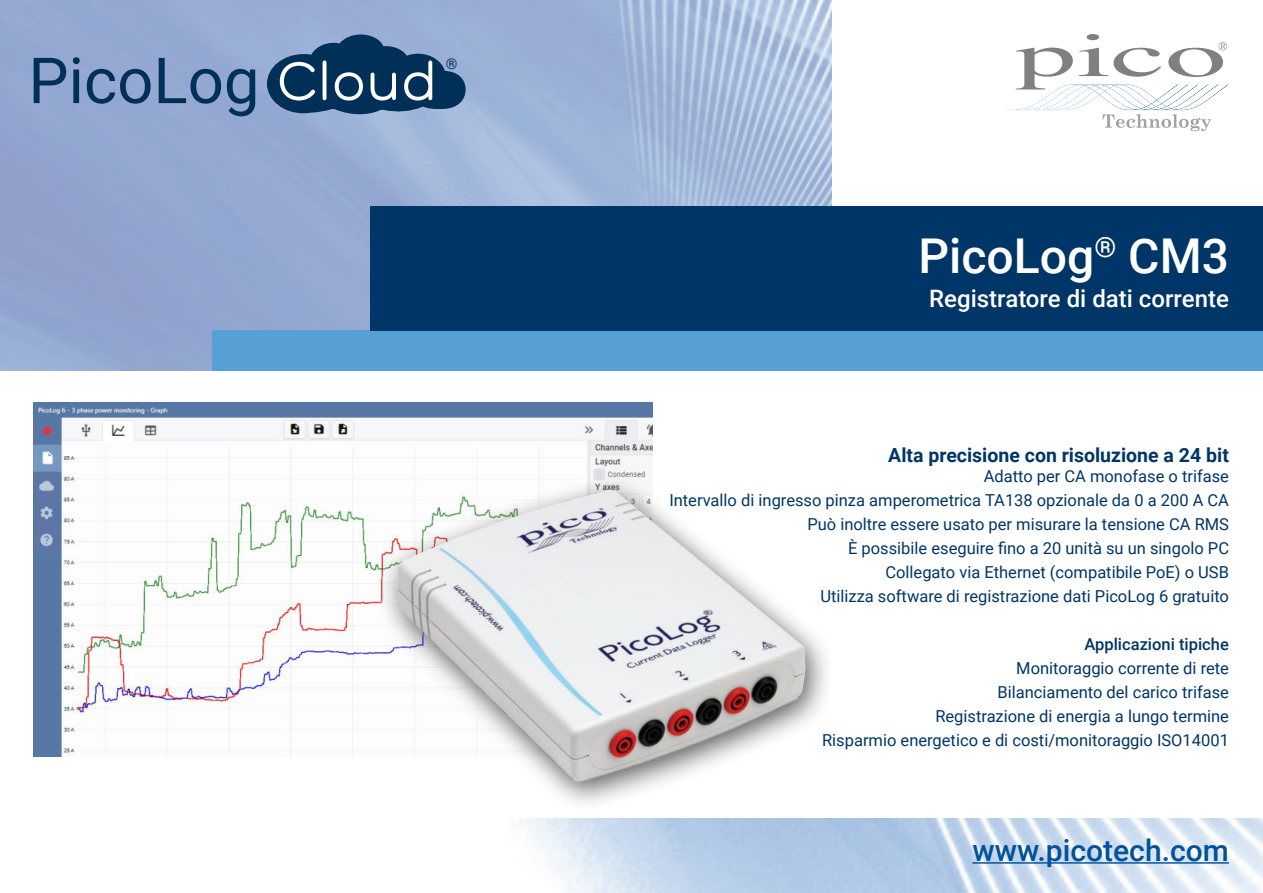
<style>
.page{position:relative;width:1263px;height:893px;background:#fff}
.page>*{position:absolute;margin:0;border:0;box-sizing:border-box;transform-origin:0 0}
.t1{font:500 48px "Roboto";color:#fff}
.t2{font:500 30px "Roboto";color:#01529b}
.t3{font:500 24px "Roboto";color:#fff}
.t4{font:700 19.5px "Roboto";color:#003667}
.t5{font:16.5px/24px "Roboto";color:#003667;text-align:right}
.t6{font:500 16.5px "Roboto";color:#003667}
.t7{font:14.85px "Roboto";color:#003057}
</style>
<div class="page">
<img style="left:0;top:0;width:832px;height:371px">
<div style="left:213px;top:330px;width:1050px;height:41px;background:#56a0d5"></div>
<div style="left:371px;top:206px;width:892px;height:124px;background:#003667"></div>
<img style="left:518px;top:819px;width:745px;height:74px">
<svg style="left:1009px;top:34px;width:220px;height:97px"></svg>
<hr style="left:972px;top:862px;width:257px;height:2px;background:#01529b">
<img style="left:33px;top:402px;width:619px;height:354px">
<div style="left:377px;top:474px;width:458px;height:338px;background:#231f20;opacity:.75"></div>
<img style="left:397px;top:490px;width:408px;height:298px">
<svg style="left:34px;top:58px;width:32px;height:45px"></svg>
<svg style="left:73px;top:57px;width:7px;height:46px"></svg>
<svg style="left:87px;top:69px;width:64px;height:35px;background:#5b7aa2"></svg>
<svg style="left:159px;top:58px;width:62px;height:46px;background:#6885ad"></svg>
<svg style="left:227px;top:69px;width:28px;height:47px"></svg>
<svg style="left:267px;top:35px;width:199px;height:81px;background:#45698c"></svg>
<p class="t7" style="left:446px;top:55px;width:13px">®</p>
<h1 class="t1" style="left:918px;top:233px;width:312px">PicoLog<sup>®</sup> CM3</h1>
<h3 class="t3" style="left:929px;top:287px;width:301px">Registratore di dati corrente</h3>
<p class="t4" style="left:888px;top:447px;width:342px">Alta precisione con risoluzione a 24 bit</p>
<p class="t5" style="left:669px;top:465px;width:561px">Adatto per CA monofase o trifase<br>Intervallo di ingresso pinza amperometrica TA138 opzionale da 0 a 200 A CA Può inoltre essere usato per misurare la tensione CA RMS<br>È possibile eseguire fino a 20 unità su un singolo PC<br>Collegato via Ethernet (compatibile PoE) o USB<br>Utilizza software di registrazione dati PicoLog 6 gratuito</p>
<p class="t6" style="left:1084px;top:637px;width:146px">Applicazioni tipiche</p>
<p class="t5" style="left:822px;top:657px;width:408px">Monitoraggio corrente di rete<br>Bilanciamento del carico trifase<br>Registrazione di energia a lungo termine<br>Risparmio energetico e di costi/monitoraggio ISO14001</p>
<h2 class="t2" style="left:972px;top:836px;width:258px">www.picotech.com</h2>
</div>
